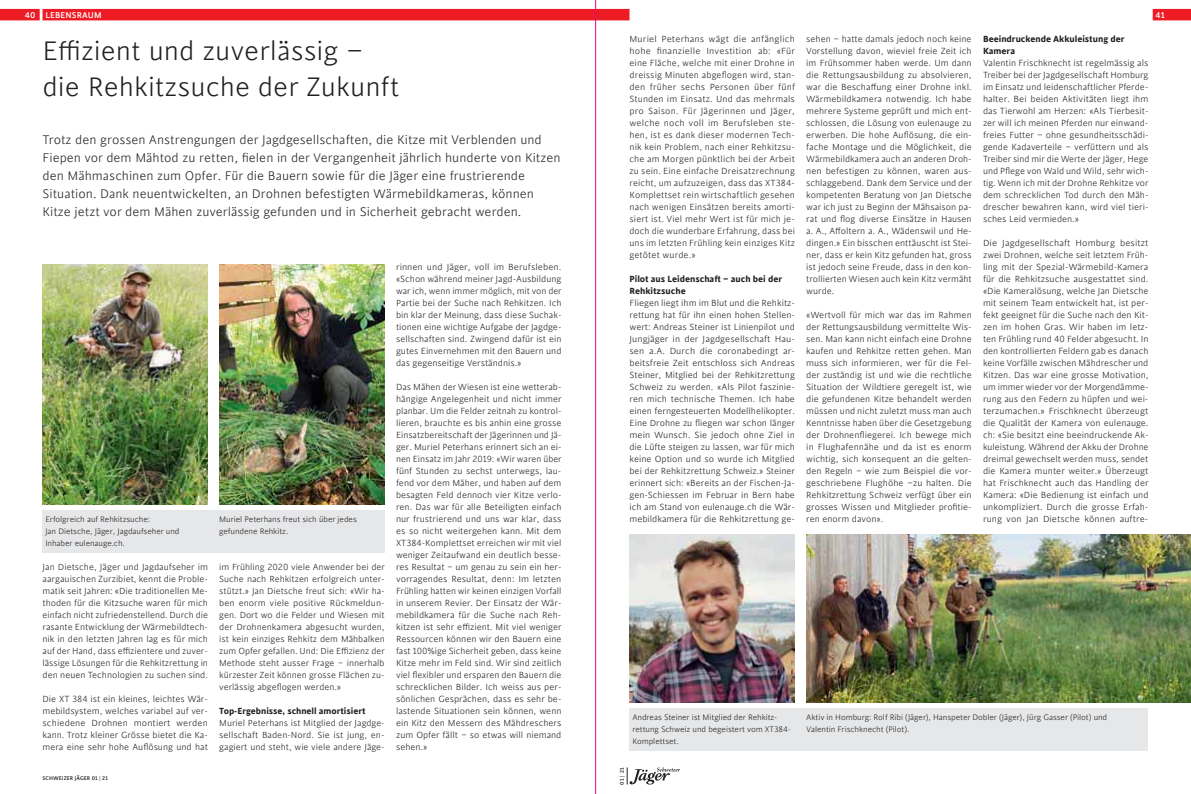
<style>
.page{position:relative;width:1191px;height:794px;background:#fff}
.page>*{position:absolute;margin:0;border:0;box-sizing:border-box;transform-origin:0 0}
.t1{font:300 30px/36px "Cinta";color:#231f20}
.t2{font:300 14px/18px "Cinta";color:#231f20}
.t3{font:300 10px/12px "Cinta";color:#231f20;text-align:justify}
.t4{font:700 10px/12px "Cinta";color:#231f20}
.t5{font:300 9.9px/12px "Cinta";color:#231f20;text-align:justify}
.t6{font:700 9.9px "Cinta";color:#231f20}
.t7{font:500 9.5px "Cinta";letter-spacing:.015em;color:#fff}
.t8{font:300 9px/12px "Cinta";letter-spacing:-.01em;color:#231f20}
.t9{font:500 6px "Cinta";letter-spacing:.01em;color:#231f20}
.s1{font-weight:300}
</style>
<div class="page">
<img style="left:43px;top:264px;width:165px;height:240px">
<img style="left:806px;top:534px;width:385px;height:168px">
<img style="left:219px;top:264px;width:166px;height:240px">
<img style="left:629px;top:534px;width:166px;height:168px">
<div style="left:629px;top:708px;width:519px;height:42px;background:#e6e7e8"></div>
<div style="left:43px;top:510px;width:342px;height:42px;background:#e6e7e8"></div>
<div style="left:1152px;top:9px;width:39px;height:11px;background:#ed1c24"></div>
<div style="left:0;top:9px;width:40px;height:11px;background:#ed1c24"></div>
<svg style="left:627px;top:767px;width:53px;height:17px"></svg>
<div style="left:43px;top:9px;width:586px;height:11px;background:#ed1c24"></div>
<hr style="left:595px;top:0;width:1px;height:794px;background:#ec008c">
<p class="t7" style="left:25px;top:12px;width:12px">40</p>
<p class="t7" style="left:1155px;top:12px;width:11px">41</p>
<p class="t7" style="left:45px;top:12px;width:58px">LEBENSRAUM</p>
<p class="t4" style="left:983px;top:34px;width:143px">Beeindruckende Akkuleistung der<br>Kamera</p>
<p class="t3" style="left:983px;top:58px;width:167px">Valentin Frischknecht ist regelmässig als Treiber bei der Jagdgesellschaft Homburg im Einsatz und leidenschaftlicher Pferde&shy;halter. Bei beiden Aktivitäten liegt ihm das Tierwohl am Herzen: «Als Tierbesit&shy;zer will ich meinen Pferden nur einwand&shy;freies Futter – ohne gesundheitsschädi&shy;gende Kadaverteile – verfüttern und als Treiber sind mir die Werte der Jäger, Hege und Pflege von Wald und Wild, sehr wich&shy;tig. Wenn ich mit der Drohne Rehkitze vor dem schrecklichen Tod durch den Mäh&shy;drescher bewahren kann, wird viel tieri&shy;sches Leid vermieden.»</p>
<p class="t3" style="left:983px;top:238px;width:167px">Die Jagdgesellschaft Homburg besitzt zwei Drohnen, welche seit letztem Früh&shy;ling mit der Spezial-Wärmebild-Kamera für die Rehkitzsuche ausgestattet sind. «Die Kameralösung, welche Jan Dietsche mit seinem Team entwickelt hat, ist per&shy;fekt geeignet für die Suche nach den Kit&shy;zen im hohen Gras. Wir haben im letz&shy;ten Frühling rund 40 Felder abgesucht. In den kontrollierten Feldern gab es danach keine Vorfälle zwischen Mähdrescher und Kitzen. Das war eine grosse Motivation, um immer wieder vor der Morgendämme&shy;rung aus den Federn zu hüpfen und wei&shy;terzumachen.» Frischknecht überzeugt die Qualität der Kamera von eulenauge. ch: «Sie besitzt eine beeindruckende Ak&shy;kuleistung. Während der Akku der Drohne dreimal gewechselt werden muss, sendet die Kamera munter weiter.» Überzeugt hat Frischknecht auch das Handling der Kamera: «Die Bedienung ist einfach und unkompliziert. Durch die grosse Erfah&shy;rung von Jan Dietsche können auftre-</p>
<h1 class="t1" style="left:43px;top:35px;width:358px">Effizient und zuverlässig – die Rehkitzsuche der Zukunft</h1>
<p class="t3" style="left:629px;top:34px;width:167px">Muriel Peterhans wägt die anfänglich hohe finanzielle Investition ab: «Für eine Fläche, welche mit einer Drohne in dreissig Minuten abgeflogen wird, stan&shy;den früher sechs Personen über fünf Stunden im Einsatz. Und das mehrmals pro Saison. Für Jägerinnen und Jäger, welche noch voll im Berufsleben ste&shy;hen, ist es dank dieser modernen Tech&shy;nik kein Problem, nach einer Rehkitzsu&shy;che am Morgen pünktlich bei der Arbeit zu sein. Eine einfache Dreisatzrechnung reicht, um aufzuzeigen, dass das XT384- Komplettset rein wirtschaftlich gesehen nach wenigen Einsätzen bereits amorti&shy;siert ist. Viel mehr Wert ist für mich je&shy;doch die wunderbare Erfahrung, dass bei uns im letzten Frühling kein einziges Kitz getötet wurde.»</p>
<p class="t4" style="left:629px;top:274px;width:154px">Pilot aus Leidenschaft – auch bei der<br>Rehkitzsuche</p>
<p class="t3" style="left:629px;top:298px;width:167px">Fliegen liegt ihm im Blut und die Rehkitz&shy;rettung hat für ihn einen hohen Stellen&shy;wert: Andreas Steiner ist Linienpilot und Jungjäger in der Jagdgesellschaft Hau&shy;sen a.A. Durch die coronabedingt ar&shy;beitsfreie Zeit entschloss sich Andreas Steiner, Mitglied bei der Rehkitzrettung Schweiz zu werden. «Als Pilot faszinie&shy;ren mich technische Themen. Ich habe einen ferngesteuerten Modellhelikopter.<br>Eine Drohne zu fliegen war schon länger mein Wunsch. Sie jedoch ohne Ziel in die Lüfte steigen zu lassen, war für mich keine Option und so wurde ich Mitglied bei der Rehkitzrettung Schweiz.» Steiner erinnert sich: «Bereits an der Fischen-Ja&shy;gen-Schiessen im Februar in Bern habe ich am Stand von eulenauge.ch die Wär&shy;mebildkamera für die Rehkitzrettung ge-</p>
<p class="t3" style="left:806px;top:34px;width:167px">sehen – hatte damals jedoch noch keine Vorstellung davon, wieviel freie Zeit ich im Frühsommer haben werde. Um dann die Rettungsausbildung zu absolvieren, war die Beschaffung einer Drohne inkl.<br>Wärmebildkamera notwendig. Ich habe mehrere Systeme geprüft und mich ent&shy;schlossen, die Lösung von eulenauge zu erwerben. Die hohe Auflösung, die ein&shy;fache Montage und die Möglichkeit, die Wärmebildkamera auch an anderen Droh&shy;nen befestigen zu können, waren aus&shy;schlaggebend. Dank dem Service und der kompetenten Beratung von Jan Dietsche war ich just zu Beginn der Mähsaison pa&shy;rat und flog diverse Einsätze in Hausen a. A., Affoltern a. A., Wädenswil und He&shy;dingen.» Ein bisschen enttäuscht ist Stei&shy;ner, dass er kein Kitz gefunden hat, gross ist jedoch seine Freude, dass in den kon&shy;trollierten Wiesen auch kein Kitz vermäht wurde.</p>
<p class="t3" style="left:806px;top:310px;width:167px">«Wertvoll für mich war das im Rahmen der Rettungsausbildung vermittelte Wis&shy;sen. Man kann nicht einfach eine Drohne kaufen und Rehkitze retten gehen. Man muss sich informieren, wer für die Fel&shy;der zuständig ist und wie die rechtliche Situation der Wildtiere geregelt ist, wie die gefundenen Kitze behandelt werden müssen und nicht zuletzt muss man auch Kenntnisse haben über die Gesetzgebung der Drohnenfliegerei. Ich bewege mich in Flughafennähe und da ist es enorm wichtig, sich konsequent an die gelten&shy;den Regeln – wie zum Beispiel die vor&shy;geschriebene Flughöhe –zu halten. Die Rehkitzrettung Schweiz verfügt über ein grosses Wissen und Mitglieder profitie&shy;ren enorm davon».</p>
<p class="t2" style="left:43px;top:132px;width:519px">Trotz den grossen Anstrengungen der Jagdgesellschaften, die Kitze mit Verblenden und Fiepen vor dem Mähtod zu retten, fielen in der Vergangenheit jährlich hunderte von Kitzen den Mähmaschinen zum Opfer. Für die Bauern sowie für die Jäger eine frustrierende Situation. Dank neuentwickelten, an Drohnen befestigten Wärmebildkameras, können Kitze jetzt vor dem Mähen zuverlässig gefunden und in Sicherheit gebracht werden.</p>
<p class="t3" style="left:396px;top:262px;width:167px">rinnen und Jäger, voll im Berufsleben. «Schon während meiner Jagd-Ausbildung war ich, wenn immer möglich, mit von der Partie bei der Suche nach Rehkitzen. Ich bin klar der Meinung, dass diese Suchak&shy;tionen eine wichtige Aufgabe der Jagdge&shy;sellschaften sind. Zwingend dafür ist ein gutes Einvernehmen mit den Bauern und das gegenseitige Verständnis.»</p>
<p class="t3" style="left:396px;top:382px;width:167px">Das Mähen der Wiesen ist eine wetterab&shy;hängige Angelegenheit und nicht immer planbar. Um die Felder zeitnah zu kontrol&shy;lieren, brauchte es bis anhin eine grosse Einsatzbereitschaft der Jägerinnen und Jä&shy;ger. Muriel Peterhans erinnert sich an ei&shy;nen Einsatz im Jahr 2019: «Wir waren über fünf Stunden zu sechst unterwegs, lau&shy;fend vor dem Mäher, und haben auf dem besagten Feld dennoch vier Kitze verlo&shy;ren. Das war für alle Beteiligten einfach nur frustrierend und uns war klar, dass es so nicht weitergehen kann. Mit dem XT384-Komplettset erreichen wir mit viel weniger Zeitaufwand ein deutlich besse&shy;res Resultat – um genau zu sein ein her&shy;vorragendes Resultat, denn: Im letzten Frühling hatten wir keinen einzigen Vorfall in unserem Revier. Der Einsatz der Wär&shy;mebildkamera für die Suche nach Reh&shy;kitzen ist sehr effizient. Mit viel weniger Ressourcen können wir den Bauern eine fast 100%ige Sicherheit geben, dass keine Kitze mehr im Feld sind. Wir sind zeitlich viel flexibler und ersparen den Bauern die schrecklichen Bilder. Ich weiss aus per&shy;sönlichen Gesprächen, dass es sehr be&shy;lastende Situationen sein können, wenn ein Kitz den Messern des Mähdreschers zum Opfer fällt – so etwas will niemand sehen.»</p>
<p class="t8" style="left:45px;top:514px;width:136px">Erfolgreich auf Rehkitzsuche:<br>Jan Dietsche, Jäger, Jagdaufseher und<br>Inhaber eulenauge.ch.</p>
<p class="t8" style="left:219px;top:514px;width:139px">Muriel Peterhans freut sich über jedes gefundene Rehkitz.</p>
<p class="t3" style="left:43px;top:562px;width:167px">Jan Dietsche, Jäger und Jagdaufseher im aargauischen Zurzibiet, kennt die Proble&shy;matik seit Jahren: «Die traditionellen Me&shy;thoden für die Kitzsuche waren für mich einfach nicht zufriedenstellend. Durch die rasante Entwicklung der Wärmebildtech&shy;nik in den letzten Jahren lag es für mich auf der Hand, dass effizientere und zuver&shy;lässige Lösungen für die Rehkitzrettung in den neuen Technologien zu suchen sind.</p>
<p class="t3" style="left:43px;top:694px;width:167px">Die XT 384 ist ein kleines, leichtes Wär&shy;mebildsystem, welches variabel auf ver&shy;schiedene Drohnen montiert werden kann. Trotz kleiner Grösse bietet die Ka&shy;mera eine sehr hohe Auflösung und hat</p>
<p class="t5" style="left:219px;top:562px;width:167px">im Frühling 2020 viele Anwender bei der Suche nach Rehkitzen erfolgreich unter&shy;stützt.» Jan Dietsche freut sich: «Wir ha&shy;ben enorm viele positive Rückmeldun&shy;gen. Dort wo die Felder und Wiesen mit der Drohnenkamera abgesucht wurden, ist kein einziges Rehkitz dem Mähbalken zum Opfer gefallen. Und: Die Effizienz der Methode steht ausser Frage – innerhalb kürzester Zeit können grosse Flächen zu&shy;verlässig abgeflogen werden.»</p>
<p class="t6" style="left:219px;top:707px;width:148px">Top-Ergebnisse, schnell amortisiert</p>
<p class="t5" style="left:219px;top:718px;width:167px">Muriel Peterhans ist Mitglied der Jagdge&shy;sellschaft Baden-Nord. Sie ist jung, en&shy;gagiert und steht, wie viele andere Jäge-</p>
<p class="t8" style="left:632px;top:712px;width:160px">Andreas Steiner ist Mitglied der Rehkitz&shy;rettung Schweiz und begeistert vom XT384-<br>Komplettset.</p>
<p class="t8" style="left:806px;top:712px;width:302px">Aktiv in Homburg: Rolf Ribi (Jäger), Hanspeter Dobler (Jäger), Jürg Gasser (Pilot) und<br>Valentin Frischknecht (Pilot).</p>
<p class="t9" style="left:43px;top:776px;width:67px">SCHWEIZER JÄGER 01 <span class="s1">|</span> 21</p>
<p class="t9" style="left:620px;top:784px;width:18px;rotate:-90deg">01 <span class="s1">|</span> 21</p>
</div>
